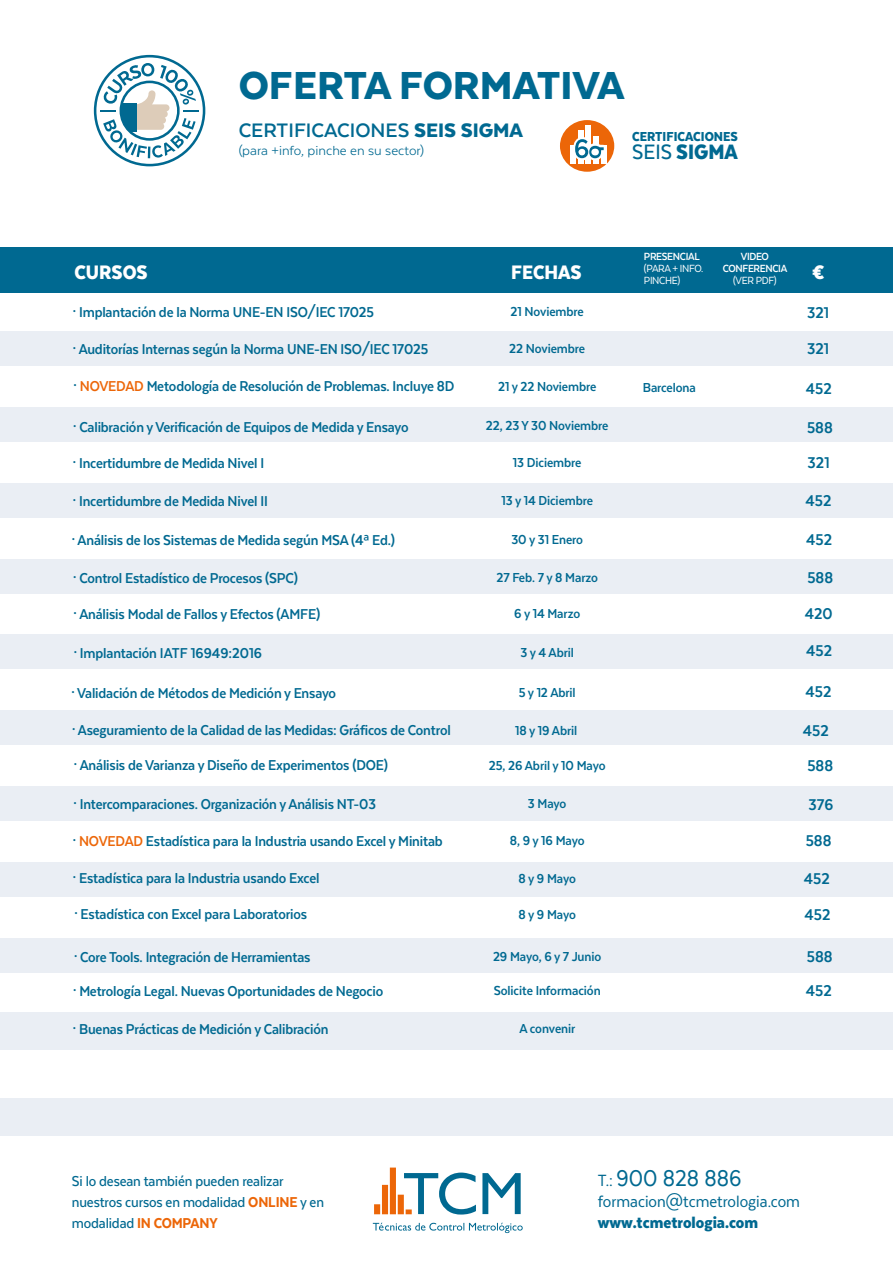
<style>
.page{position:relative;width:893px;height:1263px;background:#fff}
.page>*{position:absolute;margin:0;border:0;box-sizing:border-box;transform-origin:0 0}
.t1{font:900 45px "Texta";color:#006991}
.t2{font:26.25px "Texta Narrow";color:#006991}
.t3{font:900 24px "Texta Narrow";color:#006991}
.t4{font:700 22.5px "Texta";color:#006991}
.t5{font:900 22.5px "Texta Narrow";color:#fff}
.t6{font:18.75px "Texta Narrow";color:#006991}
.t7{font:900 18.75px "Texta Narrow";color:#006991}
.t8{font:700 18px "Texta Narrow";color:#006991}
.t9{font:700 16.5px "Texta Narrow";letter-spacing:-.01em;color:#006991}
.t10{font:500 16.5px/21px "Texta Narrow";letter-spacing:-.01em;color:#006991}
.t11{font:700 15px "Texta Narrow";letter-spacing:-.005em;color:#006991}
.t12{font:15px "Texta";color:#006991}
.t13{font:900 15px "Texta Narrow";color:#006991}
.t14{font:700 12px/12px "Texta Narrow";letter-spacing:-.025em;color:#fff;text-align:center}
.t15{font:12px/12px "Texta Narrow";letter-spacing:-.025em;color:#fff}
.s1{font-weight:900}
.s2{font-weight:500}
.s3{color:#ec6608}
.s4{font-weight:800;color:#ec6608}
.s5{font-size:18.75px}
</style>
<div class="page">
<div style="left:0;top:331px;width:893px;height:34px;background:#eaeef4"></div>
<div style="left:0;top:407px;width:893px;height:34px;background:#eaeef4"></div>
<div style="left:0;top:483px;width:893px;height:34px;background:#eaeef4"></div>
<div style="left:0;top:559px;width:893px;height:34px;background:#eaeef4"></div>
<div style="left:0;top:635px;width:893px;height:34px;background:#eaeef4"></div>
<div style="left:0;top:711px;width:893px;height:34px;background:#eaeef4"></div>
<div style="left:0;top:787px;width:893px;height:34px;background:#eaeef4"></div>
<div style="left:0;top:863px;width:893px;height:34px;background:#eaeef4"></div>
<div style="left:0;top:938px;width:893px;height:34px;background:#eaeef4"></div>
<div style="left:0;top:1013px;width:893px;height:37px;background:#eaeef4"></div>
<div style="left:0;top:1098px;width:893px;height:37px;background:#eaeef4"></div>
<svg style="left:373px;top:1167px;width:150px;height:66px"></svg>
<div style="left:0;top:248px;width:893px;height:45px;background:#006991"></div>
<svg style="left:93px;top:54px;width:113px;height:113px"></svg>
<div style="left:560px;top:120px;width:54px;height:52px;background:#ec6608;border-radius:50%"></div>
<div style="left:570px;top:145px;width:6px;height:19px;background:#fff"></div>
<div style="left:601px;top:145px;width:6px;height:19px;background:#fff"></div>
<div style="left:593px;top:136px;width:6px;height:28px;background:#fff"></div>
<div style="left:578px;top:130px;width:6px;height:34px;background:#fff"></div>
<div style="left:586px;top:125px;width:5px;height:39px;background:#fff"></div>
<svg style="left:573px;top:134px;width:35px;height:29px"></svg>
<h1 class="t1" style="left:239px;top:62px;width:387px">OFERTA FORMATIVA</h1>
<h3 class="t4" style="left:239px;top:118px;width:286px">CERTIFICACIONES <span class="s1">SEIS SIGMA</span></h3>
<p class="t12" style="left:239px;top:143px;width:187px">(para +info, pinche en su sector)</p>
<p class="t13" style="left:632px;top:129px;width:107px">CERTIFICACIONES</p>
<h3 class="t3" style="left:632px;top:140px;width:107px"><span class="s2">SEIS</span> SIGMA</h3>
<p class="t14" style="left:644px;top:250px;width:57px">PRESENCIAL</p>
<p class="t15" style="left:644px;top:262px;width:61px">(PARA + INFO.<br>PINCHE)</p>
<p class="t14" style="left:723px;top:250px;width:66px">VIDEO<br>CONFERENCIA</p>
<p class="t15" style="left:733px;top:274px;width:45px">(VER PDF)</p>
<h3 class="t5" style="left:74px;top:260px;width:75px">CURSOS</h3>
<h3 class="t5" style="left:511px;top:260px;width:72px">FECHAS</h3>
<h3 class="t5" style="left:812px;top:260px;width:14px">€</h3>
<p class="t9" style="left:73px;top:304px;width:302px">· Implantación de la Norma UNE-EN ISO/IEC 17025</p>
<p class="t11" style="left:511px;top:304px;width:75px">21 Noviembre</p>
<p class="t8" style="left:807px;top:303px;width:23px">321</p>
<p class="t9" style="left:73px;top:340px;width:357px">· Auditorías Internas según la Norma UNE-EN ISO/IEC 17025</p>
<p class="t11" style="left:509px;top:341px;width:77px">22 Noviembre</p>
<p class="t8" style="left:807px;top:340px;width:23px">321</p>
<p class="t9" style="left:74px;top:378px;width:382px">· <span class="s3">NOVEDAD</span> Metodología de Resolución de Problemas. Incluye 8D</p>
<p class="t11" style="left:498px;top:379px;width:100px">21 y 22 Noviembre</p>
<p class="t11" style="left:643px;top:380px;width:55px">Barcelona</p>
<p class="t8" style="left:806px;top:379px;width:27px">452</p>
<p class="t9" style="left:73px;top:418px;width:337px">· Calibración y Verificación de Equipos de Medida y Ensayo</p>
<p class="t11" style="left:486px;top:418px;width:124px">22, 23 Y 30 Noviembre</p>
<p class="t8" style="left:807px;top:418px;width:27px">588</p>
<p class="t9" style="left:73px;top:454px;width:193px">· Incertidumbre de Medida Nivel I</p>
<p class="t11" style="left:513px;top:455px;width:70px">13 Diciembre</p>
<p class="t8" style="left:808px;top:454px;width:23px">321</p>
<p class="t9" style="left:73px;top:492px;width:197px">· Incertidumbre de Medida Nivel II</p>
<p class="t11" style="left:501px;top:493px;width:93px">13 y 14 Diciembre</p>
<p class="t8" style="left:806px;top:491px;width:27px">452</p>
<p class="t9" style="left:72px;top:531px;width:325px">· Análisis de los Sistemas de Medida según MSA (4ª Ed.)</p>
<p class="t11" style="left:511px;top:532px;width:73px">30 y 31 Enero</p>
<p class="t8" style="left:806px;top:531px;width:27px">452</p>
<p class="t9" style="left:73px;top:569px;width:226px">· Control Estadístico de Procesos (SPC)</p>
<p class="t11" style="left:496px;top:570px;width:103px">27 Feb. 7 y 8 Marzo</p>
<p class="t8" style="left:807px;top:569px;width:27px">588</p>
<p class="t9" style="left:74px;top:605px;width:248px">· Análisis Modal de Fallos y Efectos (AMFE)</p>
<p class="t11" style="left:514px;top:606px;width:68px">6 y 14 Marzo</p>
<p class="t8" style="left:805px;top:605px;width:29px">420</p>
<p class="t9" style="left:74px;top:644px;width:190px">· Implantación IATF 16949:2016</p>
<p class="t11" style="left:520px;top:644px;width:55px">3 y 4 Abril</p>
<p class="t8" style="left:806px;top:641px;width:27px">452</p>
<p class="t9" style="left:71px;top:684px;width:266px">· Validación de Métodos de Medición y Ensayo</p>
<p class="t11" style="left:519px;top:685px;width:58px">5 y 12 Abril</p>
<p class="t8" style="left:806px;top:683px;width:27px">452</p>
<p class="t9" style="left:72px;top:722px;width:380px">· Aseguramiento de la Calidad de las Medidas: Gráficos de Control</p>
<p class="t11" style="left:515px;top:722px;width:64px">18 y 19 Abril</p>
<p class="t8" style="left:803px;top:721px;width:27px">452</p>
<p class="t9" style="left:74px;top:757px;width:316px">· Análisis de Varianza y Diseño de Experimentos (DOE)</p>
<p class="t11" style="left:489px;top:757px;width:118px">25, 26 Abril y 10 Mayo</p>
<p class="t8" style="left:807px;top:756px;width:27px">588</p>
<p class="t9" style="left:74px;top:796px;width:304px">· Intercomparaciones. Organización y Análisis NT-03</p>
<p class="t11" style="left:528px;top:796px;width:40px">3 Mayo</p>
<p class="t8" style="left:808px;top:795px;width:26px">376</p>
<p class="t9" style="left:73px;top:832px;width:371px">· <span class="s3">NOVEDAD</span> Estadística para la Industria usando Excel y Minitab</p>
<p class="t11" style="left:510px;top:833px;width:76px">8, 9 y 16 Mayo</p>
<p class="t8" style="left:806px;top:831px;width:27px">588</p>
<p class="t9" style="left:73px;top:870px;width:248px">· Estadística para la Industria usando Excel</p>
<p class="t11" style="left:518px;top:870px;width:59px">8 y 9 Mayo</p>
<p class="t8" style="left:804px;top:869px;width:27px">452</p>
<p class="t9" style="left:74px;top:906px;width:234px">· Estadística con Excel para Laboratorios</p>
<p class="t11" style="left:518px;top:907px;width:59px">8 y 9 Mayo</p>
<p class="t8" style="left:804px;top:905px;width:27px">452</p>
<p class="t9" style="left:74px;top:948px;width:238px">· Core Tools. Integración de Herramientas</p>
<p class="t11" style="left:493px;top:949px;width:110px">29 Mayo, 6 y 7 Junio</p>
<p class="t8" style="left:807px;top:948px;width:27px">588</p>
<p class="t9" style="left:73px;top:982px;width:312px">· Metrología Legal. Nuevas Oportunidades de Negocio</p>
<p class="t11" style="left:494px;top:983px;width:108px">Solicite Información</p>
<p class="t8" style="left:806px;top:981px;width:27px">452</p>
<p class="t9" style="left:73px;top:1020px;width:257px">· Buenas Prácticas de Medición y Calibración</p>
<p class="t11" style="left:519px;top:1021px;width:58px">A convenir</p>
<p class="t10" style="left:72px;top:1170px;width:254px">Si lo desean también pueden realizar nuestros cursos en modalidad <span class="s4">ONLINE</span> y en modalidad <span class="s4">IN COMPANY</span></p>
<h2 class="t2" style="left:598px;top:1164px;width:145px"><span class="s5">T.:</span> 900 828 886</h2>
<p class="t6" style="left:598px;top:1191px;width:204px">formacion@tcmetrologia.com</p>
<p class="t7" style="left:598px;top:1212px;width:162px">www.tcmetrologia.com</p>
</div>
